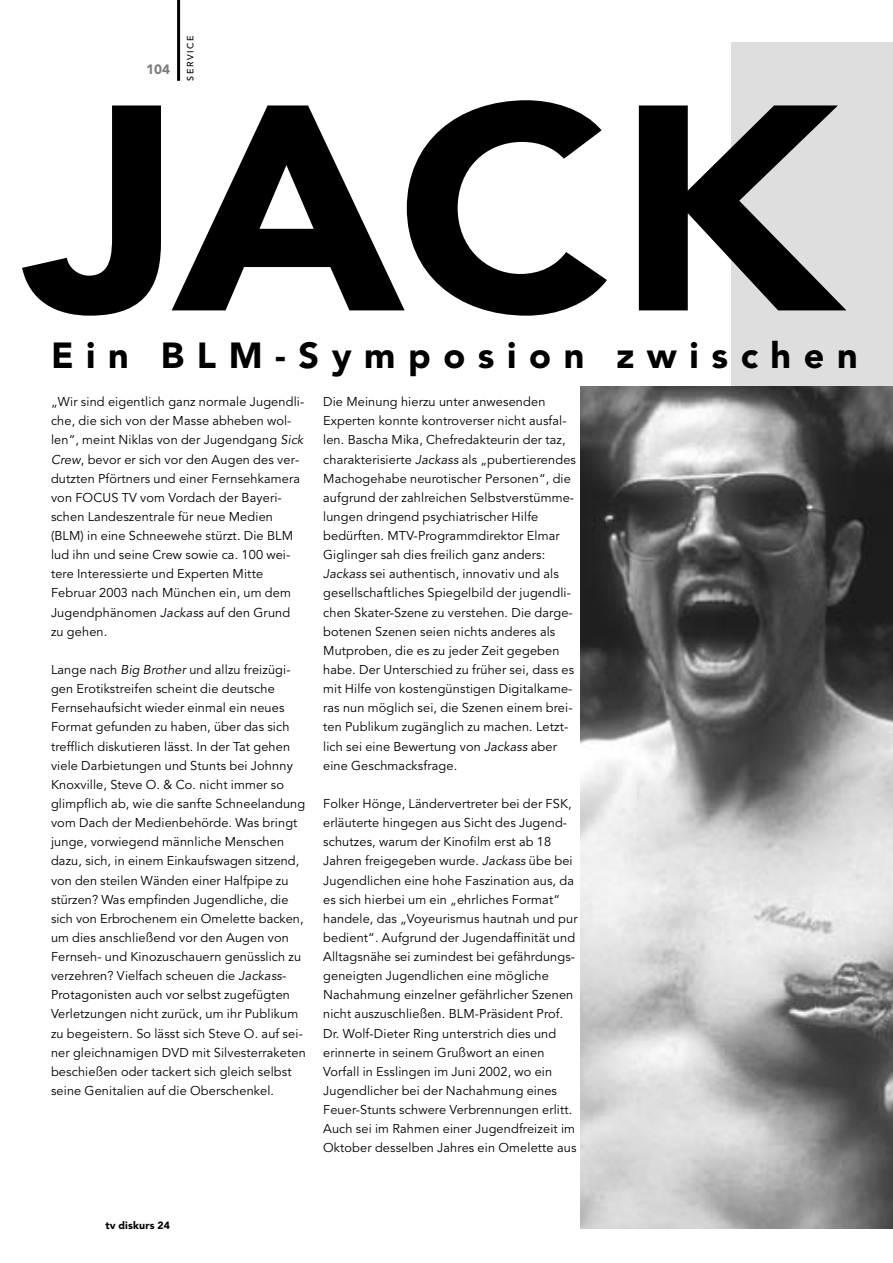
<style>
.page{position:relative;width:893px;height:1263px;background:#fff}
.page>*{position:absolute;margin:0;border:0;box-sizing:border-box;transform-origin:0 0}
.t1{font:900 289.5px "Avenir";color:#000;scale:1.08 1}
.t2{font:900 36px "Avenir";letter-spacing:.35em;color:#000}
.t3{font:900 13.5px "Avenir";color:#7c7c7c}
.t4{font:12.75px/19.2px "Avenir";letter-spacing:.01em;color:#000}
.t5{font:900 10.5px "Avenir";letter-spacing:.02em;color:#000}
.t6{font:500 9px "Avenir";letter-spacing:.165em;color:#000}
.s1{font-style:italic}
</style>
<div class="page">
<div style="left:731px;top:43px;width:162px;height:875px;background:#dedede"></div>
<img style="left:580px;top:387px;width:313px;height:842px">
<hr style="left:177px;top:0;width:3px;height:81px;background:#000">
<p class="t6" style="left:187px;top:81px;width:47px;rotate:-90deg">SERVICE</p>
<p class="t3" style="left:146px;top:64px;width:25px">104</p>
<h1 class="t1" style="left:24px;top:92px;width:758px">JACK</h1>
<h2 class="t2" style="left:51px;top:341px;width:808px">Ein BLM-Symposion zwischen</h2>
<p class="t4" style="left:51px;top:393px;width:255px">„Wir sind eigentlich ganz normale Jugendli&shy;che, die sich von der Masse abheben wol&shy;len“, meint Niklas von der Jugendgang <span class="s1">Sick Crew</span>, bevor er sich vor den Augen des ver&shy;dutzten Pförtners und einer Fernsehkamera von FOCUS TV vom Vordach der Bayeri&shy;schen Landeszentrale für neue Medien (BLM) in eine Schneewehe stürzt. Die BLM lud ihn und seine Crew sowie ca. 100 wei&shy;tere Interessierte und Experten Mitte Februar 2003 nach München ein, um dem Jugendphänomen <span class="s1">Jackass</span> auf den Grund zu gehen.</p>
<p class="t4" style="left:51px;top:661px;width:256px">Lange nach <span class="s1">Big Brother</span> und allzu freizügi&shy;gen Erotikstreifen scheint die deutsche Fernsehaufsicht wieder einmal ein neues Format gefunden zu haben, über das sich trefflich diskutieren lässt. In der Tat gehen viele Darbietungen und Stunts bei Johnny Knoxville, Steve O. &amp; Co. nicht immer so glimpflich ab, wie die sanfte Schneelandung vom Dach der Medienbehörde. Was bringt junge, vorwiegend männliche Menschen dazu, sich, in einem Einkaufswagen sitzend, von den steilen Wänden einer Halfpipe zu stürzen? Was empfinden Jugendliche, die sich von Erbrochenem ein Omelette backen, um dies anschließend vor den Augen von Fernseh- und Kinozuschauern genüsslich zu verzehren? Vielfach scheuen die <span class="s1">Jackass</span>-Protagonisten auch vor selbst zugefügten Verletzungen nicht zurück, um ihr Publikum zu begeistern. So lässt sich Steve O. auf sei&shy;ner gleichnamigen DVD mit Silvesterraketen beschießen oder tackert sich gleich selbst seine Genitalien auf die Oberschenkel.</p>
<p class="t4" style="left:323px;top:393px;width:254px">Die Meinung hierzu unter anwesenden Experten konnte kontroverser nicht ausfal&shy;len. Bascha Mika, Chefredakteurin der taz, charakterisierte <span class="s1">Jackass</span> als „pubertierendes Machogehabe neurotischer Personen“, die aufgrund der zahlreichen Selbstverstümme&shy;lungen dringend psychiatrischer Hilfe bedürften. MTV-Programmdirektor Elmar Giglinger sah dies freilich ganz anders:<br><span class="s1">Jackass</span> sei authentisch, innovativ und als gesellschaftliches Spiegelbild der jugendli&shy;chen Skater-Szene zu verstehen. Die darge&shy;botenen Szenen seien nichts anderes als Mutproben, die es zu jeder Zeit gegeben habe. Der Unterschied zu früher sei, dass es mit Hilfe von kostengünstigen Digitalkame&shy;ras nun möglich sei, die Szenen einem brei&shy;ten Publikum zugänglich zu machen. Letzt&shy;lich sei eine Bewertung von <span class="s1">Jackass</span> aber eine Geschmacksfrage.</p>
<p class="t4" style="left:323px;top:795px;width:256px">Folker Hönge, Ländervertreter bei der FSK, erläuterte hingegen aus Sicht des Jugend&shy;schutzes, warum der Kinofilm erst ab 18<br>Jahren freigegeben wurde. <span class="s1">Jackass</span> übe bei Jugendlichen eine hohe Faszination aus, da es sich hierbei um ein „ehrliches Format“ handele, das „Voyeurismus hautnah und pur bedient“. Aufgrund der Jugendaffinität und Alltagsnähe sei zumindest bei gefährdungs&shy;geneigten Jugendlichen eine mögliche Nachahmung einzelner gefährlicher Szenen nicht auszuschließen. BLM-Präsident Prof.<br>Dr. Wolf-Dieter Ring unterstrich dies und erinnerte in seinem Grußwort an einen Vorfall in Esslingen im Juni 2002, wo ein Jugendlicher bei der Nachahmung eines Feuer-Stunts schwere Verbrennungen erlitt.<br>Auch sei im Rahmen einer Jugendfreizeit im Oktober desselben Jahres ein Omelette aus</p>
<p class="t5" style="left:105px;top:1221px;width:66px">tv diskurs 24</p>
</div>
